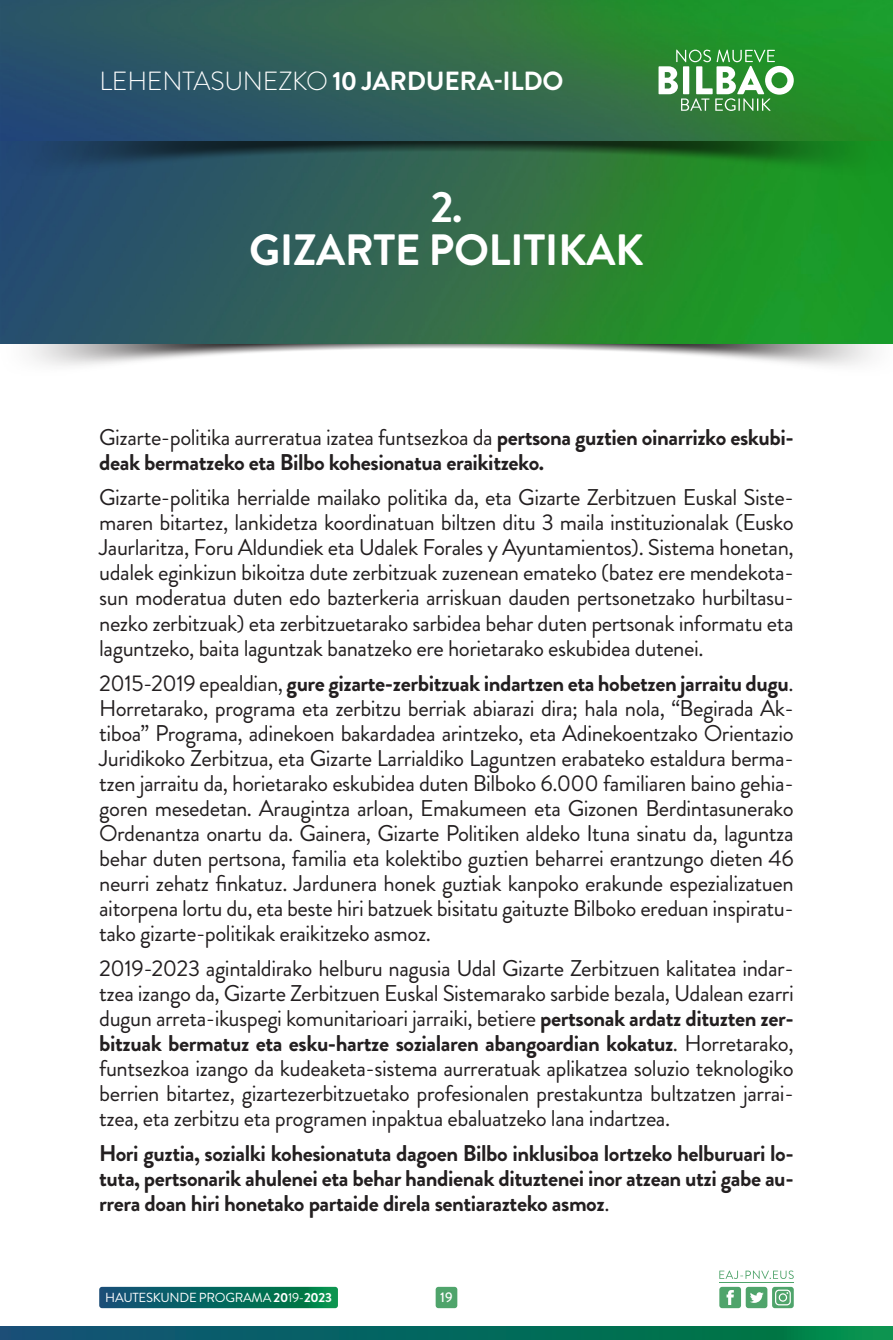
<style>
.page{position:relative;width:893px;height:1340px;background:#fff}
.page>*{position:absolute;margin:0;border:0;box-sizing:border-box;transform-origin:0 0}
.t1{font:700 43.75px/43.8px "Brandon Grotesque";letter-spacing:-.01em;color:#fff;text-align:center}
.t2{font:700 26.25px "Brandon Grotesque";letter-spacing:-.01em;color:#fff}
.t3{font:22.75px/25px "Brandon Grotesque";letter-spacing:-.02em;color:#231f20;text-align:justify}
.t4{font:700 22.75px/25px "Brandon Grotesque";letter-spacing:-.02em;color:#231f20}
.t5{font:500 14px "Brandon Grotesque";color:#fff}
.t6{font:13.12px "Brandon Grotesque";letter-spacing:-.02em;color:#fff}
.s1{font-weight:300}
.s2{font-weight:400}
.s3{font-weight:700}
</style>
<div class="page">
<img style="left:0;top:0;width:893px;height:338px">
<img style="left:0;top:338px;width:893px;height:28px">
<img style="left:0;top:141px;width:893px;height:38px">
<svg style="left:99px;top:1286px;width:239px;height:22px;background:#197469"></svg>
<svg style="left:105px;top:1292px;width:227px;height:10px;background:#06685d"></svg>
<svg style="left:719px;top:1286px;width:75px;height:22px"></svg>
<svg style="left:719px;top:1270px;width:75px;height:8px"></svg>
<hr style="left:719px;top:1282px;width:75px;height:1px;background:#4fa46b">
<div style="left:436px;top:1286px;width:21px;height:22px;background:#4fa46b;border-radius:3px"></div>
<svg style="left:0;top:1326px;width:893px;height:13px;background:#06685d"></svg>
<svg style="left:658px;top:50px;width:136px;height:61px"></svg>
<p class="t2" style="left:99px;top:63px;width:466px"><span class="s1">LEHENTASUNEZKO</span> 10 JARDUERA-ILDO</p>
<h1 class="t1" style="left:249px;top:185px;width:396px">2.<br>GIZARTE POLITIKAK</h1>
<p class="t4" style="left:99px;top:425px;width:696px"><span class="s2">Gizarte-politika aurreratua izatea funtsezkoa da</span> pertsona guztien oinarrizko eskubi&shy;deak bermatzeko eta Bilbo kohesionatua eraikitzeko.</p>
<p class="t3" style="left:99px;top:485px;width:696px">Gizarte-politika herrialde mailako politika da, eta Gizarte Zerbitzuen Euskal Siste&shy;maren bitartez, lankidetza koordinatuan biltzen ditu 3 maila instituzionalak (Eusko Jaurlaritza, Foru Aldundiek eta Udalek Forales y Ayuntamientos). Sistema honetan, udalek eginkizun bikoitza dute zerbitzuak zuzenean emateko (batez ere mendekota&shy;sun moderatua duten edo bazterkeria arriskuan dauden pertsonetzako hurbiltasu&shy;nezko zerbitzuak) eta zerbitzuetarako sarbidea behar duten pertsonak informatu eta laguntzeko, baita laguntzak banatzeko ere horietarako eskubidea dutenei.</p>
<p class="t3" style="left:99px;top:670px;width:696px">2015-2019 epealdian, <span class="s3">gure gizarte-zerbitzuak indartzen eta hobetzen jarraitu dugu</span>.<br>Horretarako, programa eta zerbitzu berriak abiarazi dira; hala nola, “Begirada Ak&shy;tiboa” Programa, adinekoen bakardadea arintzeko, eta Adinekoentzako Orientazio Juridikoko Zerbitzua, eta Gizarte Larrialdiko Laguntzen erabateko estaldura berma&shy;tzen jarraitu da, horietarako eskubidea duten Bilboko 6.000 familiaren baino gehia&shy;goren mesedetan. Araugintza arloan, Emakumeen eta Gizonen Berdintasunerako Ordenantza onartu da. Gainera, Gizarte Politiken aldeko Ituna sinatu da, laguntza behar duten pertsona, familia eta kolektibo guztien beharrei erantzungo dieten 46 neurri zehatz finkatuz. Jardunera honek guztiak kanpoko erakunde espezializatuen aitorpena lortu du, eta beste hiri batzuek bisitatu gaituzte Bilboko ereduan inspiratu&shy;tako gizarte-politikak eraikitzeko asmoz.</p>
<p class="t3" style="left:99px;top:955px;width:696px">2019-2023 agintaldirako helburu nagusia Udal Gizarte Zerbitzuen kalitatea indar&shy;tzea izango da, Gizarte Zerbitzuen Euskal Sistemarako sarbide bezala, Udalean ezarri dugun arreta-ikuspegi komunitarioari jarraiki, betiere <span class="s3">pertsonak ardatz dituzten zer&shy;bitzuak bermatuz eta esku-hartze sozialaren abangoardian kokatuz</span>. Horretarako, funtsezkoa izango da kudeaketa-sistema aurreratuak aplikatzea soluzio teknologiko berrien bitartez, gizartezerbitzuetako profesionalen prestakuntza bultzatzen jarrai&shy;tzea, eta zerbitzu eta programen inpaktua ebaluatzeko lana indartzea.</p>
<p class="t4" style="left:99px;top:1140px;width:696px;text-align:justify">Hori guztia, sozialki kohesionatuta dagoen Bilbo inklusiboa lortzeko helburuari lo&shy;tuta, pertsonarik ahulenei eta behar handienak dituztenei inor atzean utzi gabe au&shy;rrera doan hiri honetako partaide direla sentiarazteko asmoz<span class="s2">.</span></p>
<p class="t6" style="left:105px;top:1288px;width:228px">HAUTESKUNDE PROGRAMA <span class="s3">20</span>19-<span class="s3">2023</span></p>
<p class="t5" style="left:440px;top:1287px;width:14px">19</p>
</div>
